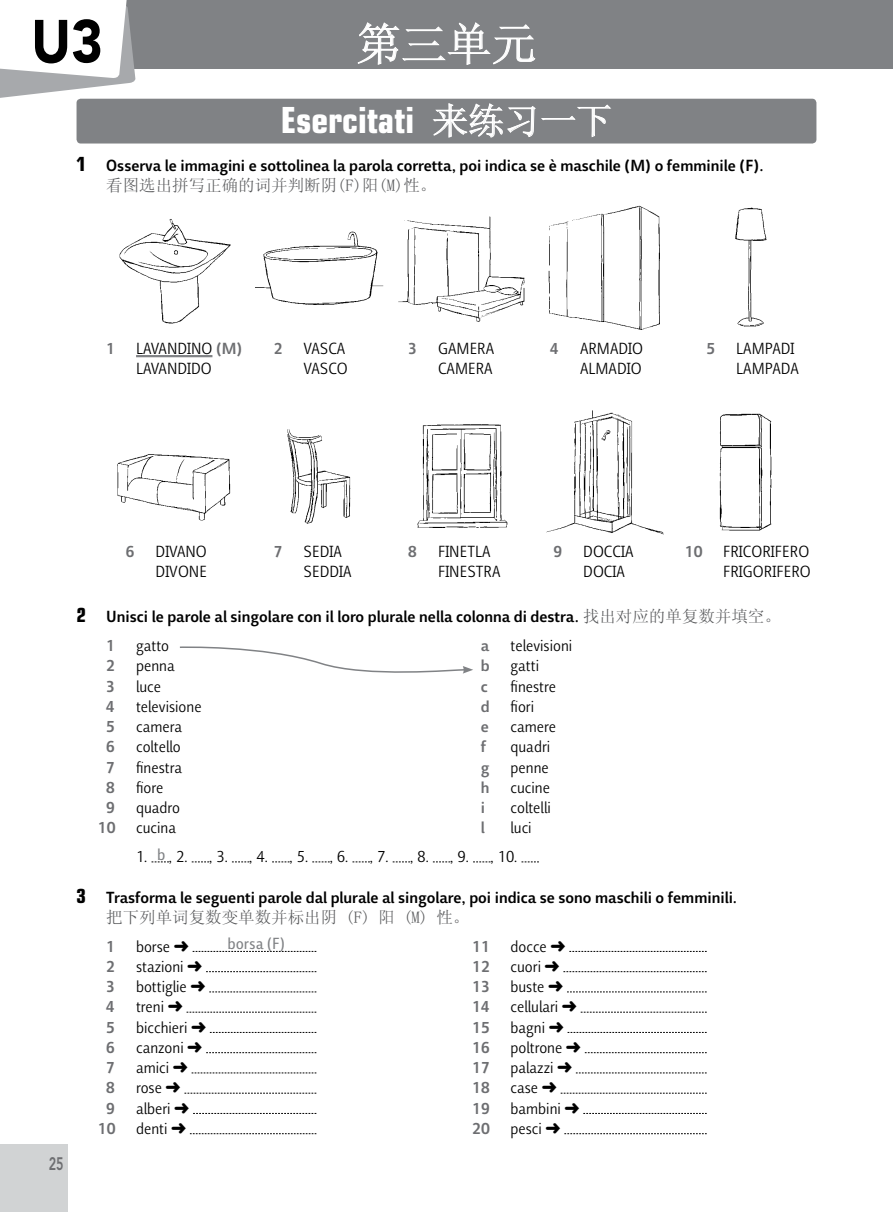
<style>
.page{position:relative;width:893px;height:1212px;background:#fff}
.page>*{position:absolute;margin:0;border:0;box-sizing:border-box;transform-origin:0 0}
.t1{font:900 60px "Avenir LT Std";color:#000;scale:.9 1}
.t2{font:45px "Sim Sun";color:#fff}
.t3{font:700 condensed 36px "Eurostile LT Std";color:#fff}
.t4{font:800 18px "Avenir LT Std";color:#6d6e71;scale:.7 1}
.t5{font:300 16.5px/20.2px "Csuni Loescher OTF";color:#000}
.t6{font:700 16.5px/28.8px "Csuni Loescher OTF";color:#000}
.t7{font:16.5px "Sim Sun";color:#58595b}
.t8{font:700 16.5px "Csuni Loescher OTF";color:#6d6e71}
.t9{font:500 16.5px "Csuni Loescher OTF";color:#808285}
.s1{font-family:"Sim Sun";font-weight:400;font-stretch:normal}
.s2{font-family:"Eurostile LT Std";font-stretch:condensed;font-size:19.5px}
.s3{font-weight:700;color:#6d6e71}
.s4{font-family:"Sim Sun";font-weight:400;color:#58595b}
.s5{color:#6d6e71}
</style>
<div class="page">
<div style="left:0;top:1144px;width:68px;height:68px;background:#d1d3d4"></div>
<div style="left:0;top:0;width:893px;height:68px;background:#808285"></div>
<svg style="left:0;top:0;width:136px;height:102px"></svg>
<svg style="left:357px;top:22px;width:179px;height:43px"></svg>
<div style="left:77px;top:99px;width:739px;height:45px;background:#808285;border-radius:4px"></div>
<svg style="left:433px;top:103px;width:178px;height:35px"></svg>
<svg style="left:152px;top:861px;width:17px;height:1px"></svg>
<svg style="left:192px;top:861px;width:17px;height:1px"></svg>
<svg style="left:232px;top:861px;width:17px;height:1px"></svg>
<svg style="left:272px;top:861px;width:17px;height:1px"></svg>
<svg style="left:312px;top:861px;width:18px;height:1px"></svg>
<svg style="left:352px;top:861px;width:18px;height:1px"></svg>
<svg style="left:393px;top:861px;width:17px;height:1px"></svg>
<svg style="left:433px;top:861px;width:17px;height:1px"></svg>
<svg style="left:473px;top:861px;width:17px;height:1px"></svg>
<svg style="left:521px;top:861px;width:18px;height:1px"></svg>
<svg style="left:193px;top:951px;width:123px;height:1px"></svg>
<svg style="left:206px;top:971px;width:110px;height:1px"></svg>
<svg style="left:209px;top:991px;width:107px;height:1px"></svg>
<svg style="left:187px;top:1012px;width:129px;height:1px"></svg>
<svg style="left:210px;top:1032px;width:106px;height:1px"></svg>
<svg style="left:206px;top:1052px;width:110px;height:1px"></svg>
<svg style="left:192px;top:1072px;width:124px;height:1px"></svg>
<svg style="left:184px;top:1093px;width:132px;height:1px"></svg>
<svg style="left:193px;top:1113px;width:123px;height:1px"></svg>
<svg style="left:190px;top:1133px;width:126px;height:1px"></svg>
<svg style="left:569px;top:951px;width:138px;height:1px"></svg>
<svg style="left:563px;top:971px;width:144px;height:1px"></svg>
<svg style="left:567px;top:991px;width:140px;height:1px"></svg>
<svg style="left:581px;top:1012px;width:126px;height:1px"></svg>
<svg style="left:568px;top:1032px;width:139px;height:1px"></svg>
<svg style="left:585px;top:1052px;width:122px;height:1px"></svg>
<svg style="left:576px;top:1072px;width:131px;height:1px"></svg>
<svg style="left:561px;top:1093px;width:146px;height:1px"></svg>
<svg style="left:583px;top:1113px;width:124px;height:1px"></svg>
<svg style="left:564px;top:1133px;width:143px;height:1px"></svg>
<hr style="left:136px;top:355px;width:76px;height:2px;background:#808285">
<img style="left:119px;top:219px;width:112px;height:105px">
<img style="left:117px;top:454px;width:114px;height:67px">
<img style="left:255px;top:231px;width:129px;height:74px">
<img style="left:287px;top:429px;width:64px;height:95px">
<img style="left:398px;top:216px;width:127px;height:106px">
<img style="left:417px;top:424px;width:91px;height:104px">
<img style="left:548px;top:205px;width:112px;height:125px">
<img style="left:546px;top:410px;width:118px;height:125px">
<img style="left:735px;top:207px;width:32px;height:120px">
<img style="left:719px;top:413px;width:53px;height:118px">
<svg style="left:179px;top:646px;width:294px;height:28px"></svg>
<h1 class="t1" style="left:31px;top:5px;width:81px">U3</h1>
<h2 class="t2" style="left:356px;top:21px;width:182px">第三单元</h2>
<h3 class="t3" style="left:281px;top:99px;width:333px">Esercitati <span class="s1">来练习一下</span></h3>
<p class="t6" style="left:77px;top:149px;width:689px"><span class="s2">1</span> Osserva le immagini e sottolinea la parola corretta, poi indica se è maschile (M) o femminile (F).</p>
<p class="t7" style="left:106px;top:177px;width:332px">看图选出拼写正确的词并判断阴(F)阳(M)性。</p>
<p class="t8" style="left:106px;top:335px;width:10px">1</p>
<p class="t5" style="left:136px;top:337px;width:108px">LAVANDINO <span class="s3">(M)<br></span>LAVANDIDO</p>
<p class="t8" style="left:274px;top:335px;width:10px">2</p>
<p class="t5" style="left:304px;top:337px;width:46px">VASCA<br>VASCO</p>
<p class="t8" style="left:408px;top:335px;width:10px">3</p>
<p class="t5" style="left:438px;top:337px;width:58px">GAMERA<br>CAMERA</p>
<p class="t8" style="left:550px;top:335px;width:10px">4</p>
<p class="t5" style="left:580px;top:337px;width:65px">ARMADIO<br>ALMADIO</p>
<p class="t8" style="left:706px;top:335px;width:10px">5</p>
<p class="t5" style="left:736px;top:337px;width:64px">LAMPADI<br>LAMPADA</p>
<p class="t8" style="left:126px;top:539px;width:10px">6</p>
<p class="t5" style="left:156px;top:540px;width:53px">DIVANO<br>DIVONE</p>
<p class="t8" style="left:274px;top:539px;width:10px">7</p>
<p class="t5" style="left:304px;top:540px;width:49px">SEDIA<br>SEDDIA</p>
<p class="t8" style="left:408px;top:539px;width:10px">8</p>
<p class="t5" style="left:438px;top:540px;width:64px">FINETLA<br>FINESTRA</p>
<p class="t8" style="left:553px;top:539px;width:10px">9</p>
<p class="t5" style="left:583px;top:540px;width:52px">DOCCIA<br>DOCIA</p>
<p class="t5" style="left:685px;top:540px;width:127px;text-align:right"><span class="s3">10</span> FRICORIFERO<br>FRIGORIFERO</p>
<p class="t6" style="left:106px;top:601px;width:676px;text-indent:-30px"><span class="s2">2</span> Unisci le parole al singolare con il loro plurale nella colonna di destra. <span class="s4">找出对应的单复数并填空。<br></span><span class="s5">1</span></p>
<p class="t8" style="left:481px;top:633px;width:10px">a</p>
<p class="t5" style="left:510px;top:634px;width:63px">televisioni</p>
<p class="t8" style="left:481px;top:653px;width:10px">b</p>
<p class="t5" style="left:510px;top:655px;width:30px">gatti</p>
<p class="t8" style="left:481px;top:673px;width:9px">c</p>
<p class="t5" style="left:510px;top:675px;width:47px">finestre</p>
<p class="t8" style="left:481px;top:693px;width:10px">d</p>
<p class="t5" style="left:510px;top:695px;width:25px">fiori</p>
<p class="t8" style="left:481px;top:714px;width:10px">e</p>
<p class="t5" style="left:510px;top:715px;width:47px">camere</p>
<p class="t8" style="left:481px;top:734px;width:7px">f</p>
<p class="t5" style="left:510px;top:736px;width:41px">quadri</p>
<p class="t8" style="left:481px;top:754px;width:10px">g</p>
<p class="t5" style="left:510px;top:756px;width:40px">penne</p>
<p class="t8" style="left:481px;top:774px;width:10px">h</p>
<p class="t5" style="left:510px;top:776px;width:41px">cucine</p>
<p class="t8" style="left:481px;top:795px;width:6px">i</p>
<p class="t5" style="left:510px;top:796px;width:42px">coltelli</p>
<p class="t8" style="left:481px;top:815px;width:5px">l</p>
<p class="t5" style="left:510px;top:817px;width:23px">luci</p>
<p class="t5" style="left:136px;top:634px;width:35px">gatto</p>
<p class="t8" style="left:106px;top:653px;width:10px">2</p>
<p class="t5" style="left:136px;top:655px;width:40px">penna</p>
<p class="t8" style="left:106px;top:673px;width:10px">3</p>
<p class="t5" style="left:136px;top:675px;width:27px">luce</p>
<p class="t8" style="left:106px;top:693px;width:10px">4</p>
<p class="t5" style="left:136px;top:695px;width:67px">televisione</p>
<p class="t8" style="left:106px;top:714px;width:10px">5</p>
<p class="t5" style="left:136px;top:715px;width:48px">camera</p>
<p class="t8" style="left:106px;top:734px;width:10px">6</p>
<p class="t5" style="left:136px;top:736px;width:46px">coltello</p>
<p class="t8" style="left:106px;top:754px;width:10px">7</p>
<p class="t5" style="left:136px;top:756px;width:48px">finestra</p>
<p class="t8" style="left:106px;top:774px;width:10px">8</p>
<p class="t5" style="left:136px;top:776px;width:29px">fiore</p>
<p class="t8" style="left:106px;top:795px;width:10px">9</p>
<p class="t5" style="left:98px;top:796px;width:84px;text-align:right">quadro<br><span class="s3">10</span> cucina</p>
<p class="t4" style="left:49px;top:1153px;width:23px">25</p>
<p class="t9" style="left:157px;top:841px;width:10px">b</p>
<p class="t5" style="left:136px;top:845px;width:54px">1. , 2.</p>
<p class="t5" style="left:209px;top:845px;width:21px">, 3.</p>
<p class="t5" style="left:249px;top:845px;width:21px">, 4.</p>
<p class="t5" style="left:289px;top:845px;width:21px">, 5.</p>
<p class="t5" style="left:330px;top:845px;width:21px">, 6.</p>
<p class="t5" style="left:370px;top:845px;width:21px">, 7.</p>
<p class="t5" style="left:410px;top:845px;width:21px">, 8.</p>
<p class="t5" style="left:450px;top:845px;width:21px">, 9.</p>
<p class="t5" style="left:490px;top:845px;width:29px">, 10.</p>
<p class="t6" style="left:77px;top:881px;width:663px"><span class="s2">3</span> Trasforma le seguenti parole dal plurale al singolare, poi indica se sono maschili o femminili.</p>
<p class="t7" style="left:106px;top:909px;width:364px">把下列单词复数变单数并标出阴 (F) 阳 (M) 性。</p>
<p class="t8" style="left:106px;top:933px;width:10px">1</p>
<p class="t5" style="left:136px;top:935px;width:55px">borse ➜</p>
<p class="t8" style="left:106px;top:953px;width:10px">2</p>
<p class="t5" style="left:136px;top:955px;width:68px">stazioni ➜</p>
<p class="t8" style="left:106px;top:974px;width:10px">3</p>
<p class="t5" style="left:136px;top:975px;width:71px">bottiglie ➜</p>
<p class="t8" style="left:106px;top:994px;width:10px">4</p>
<p class="t5" style="left:136px;top:996px;width:48px">treni ➜</p>
<p class="t8" style="left:106px;top:1014px;width:10px">5</p>
<p class="t5" style="left:136px;top:1016px;width:72px">bicchieri ➜</p>
<p class="t8" style="left:106px;top:1034px;width:10px">6</p>
<p class="t5" style="left:136px;top:1036px;width:68px">canzoni ➜</p>
<p class="t8" style="left:106px;top:1055px;width:10px">7</p>
<p class="t5" style="left:136px;top:1056px;width:53px">amici ➜</p>
<p class="t8" style="left:106px;top:1075px;width:10px">8</p>
<p class="t5" style="left:136px;top:1077px;width:46px">rose ➜</p>
<p class="t8" style="left:106px;top:1095px;width:10px">9</p>
<p class="t9" style="left:227px;top:930px;width:59px">borsa (F)</p>
<p class="t5" style="left:472px;top:935px;width:111px"><span class="s3">11</span> docce ➜<br><span class="s3">12</span> cuori ➜<br><span class="s3">13</span> buste ➜<br><span class="s3">14</span> cellulari ➜<br><span class="s3">15</span> bagni ➜<br><span class="s3">16</span> poltrone ➜<br><span class="s3">17</span> palazzi ➜<br><span class="s3">18</span> case ➜<br><span class="s3">19</span> bambini ➜<br><span class="s3">20</span> pesci ➜</p>
<p class="t5" style="left:98px;top:1097px;width:93px;text-align:right">alberi ➜<br><span class="s3">10</span> denti ➜</p>
</div>
